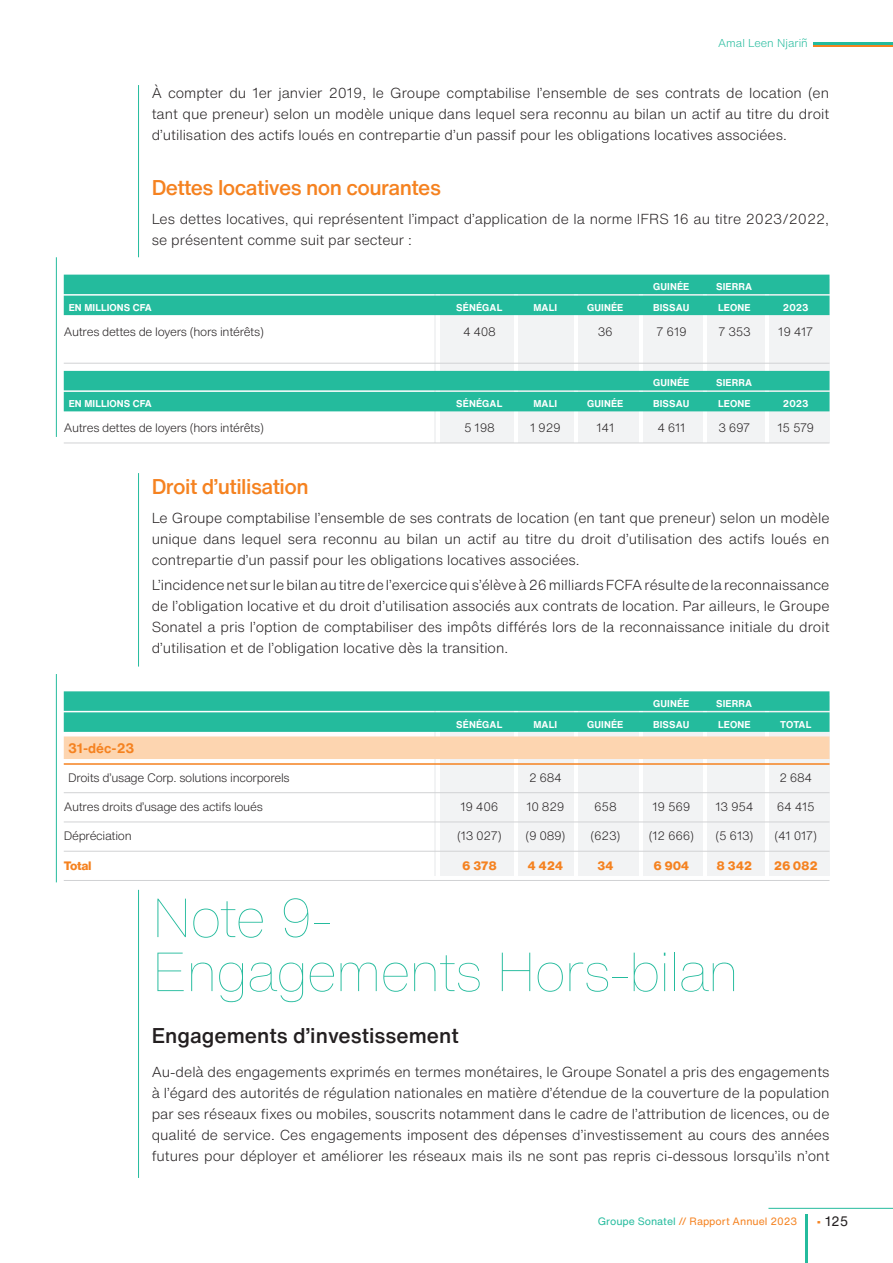
<style>
.page{position:relative;width:893px;height:1263px;background:#fff}
.page>*{position:absolute;margin:0;border:0;box-sizing:border-box;transform-origin:0 0}
.t1{font:100 54px/54px "Helvetica Now Text";letter-spacing:-.03em;color:#24bb9d}
.t2{font:500 21px "Helvetica Now Text";letter-spacing:-.025em;color:#f58220}
.t3{font:500 21px "Helvetica Now Text";color:#231f20}
.t4{font:300 14.25px/21px "Helvetica Now Text";color:#231f20;text-align:justify}
.t5{font:700 13.5px "Helvetica Now Text";color:#f58220}
.t6{font:13.5px "Helvetica Now Text";color:#231f20}
.t7{font:300 12px "Helvetica Now Text";letter-spacing:-.025em;color:#231f20}
.t8{font:800 12px "Helvetica Now Text";letter-spacing:-.025em;color:#f58220}
.t9{font:300 11.25px "Helvetica Now Text";color:#24bb9d}
.t10{font:10.5px "Helvetica Now Text";color:#f58220}
.t11{font:700 9.75px "Helvetica Now Text";letter-spacing:.01em;color:#fff}
.s1{color:#24bb9d}
.s2{color:#f58220}
</style>
<div class="page">
<hr style="left:138px;top:85px;width:1px;height:172px;background:#24bb9d">
<hr style="left:138px;top:473px;width:1px;height:193px;background:#24bb9d">
<hr style="left:138px;top:890px;width:1px;height:288px;background:#24bb9d">
<hr style="left:56px;top:257px;width:1px;height:180px;background:#24bb9d">
<div style="left:434px;top:279px;width:395px;height:164px;background:#f2f3f4"></div>
<hr style="left:437px;top:277px;width:3px;height:166px;background:#fff">
<hr style="left:514px;top:277px;width:3px;height:166px;background:#fff">
<hr style="left:639px;top:277px;width:3px;height:166px;background:#fff">
<hr style="left:704px;top:277px;width:3px;height:166px;background:#fff">
<hr style="left:574px;top:277px;width:4px;height:166px;background:#fff">
<hr style="left:765px;top:277px;width:3px;height:166px;background:#fff">
<hr style="left:56px;top:674px;width:1px;height:208px;background:#24bb9d">
<div style="left:434px;top:696px;width:395px;height:180px;background:#f2f3f4"></div>
<hr style="left:437px;top:694px;width:3px;height:182px;background:#fff">
<hr style="left:514px;top:694px;width:3px;height:182px;background:#fff">
<hr style="left:639px;top:694px;width:3px;height:182px;background:#fff">
<hr style="left:704px;top:694px;width:3px;height:182px;background:#fff">
<hr style="left:574px;top:694px;width:4px;height:182px;background:#fff">
<hr style="left:765px;top:694px;width:3px;height:182px;background:#fff">
<hr style="left:806px;top:1214px;width:2px;height:49px;background:#24bb9d">
<hr style="left:813px;top:43px;width:80px;height:2px;background:#24bb9d">
<hr style="left:813px;top:46px;width:80px;height:1px;background:#f58220">
<hr style="left:768px;top:1208px;width:125px;height:1px;background:#24bb9d">
<div style="left:64px;top:275px;width:765px;height:19px;background:#24bb9d"></div>
<div style="left:64px;top:296px;width:765px;height:19px;background:#24bb9d"></div>
<hr style="left:64px;top:363px;width:765px;height:1px;background:#d1d2d4">
<div style="left:64px;top:371px;width:765px;height:19px;background:#24bb9d"></div>
<div style="left:64px;top:392px;width:765px;height:19px;background:#24bb9d"></div>
<hr style="left:64px;top:443px;width:765px;height:1px;background:#d1d2d4">
<div style="left:64px;top:691px;width:765px;height:20px;background:#24bb9d"></div>
<div style="left:64px;top:712px;width:765px;height:20px;background:#24bb9d"></div>
<div style="left:64px;top:736px;width:765px;height:23px;background:#fdd5b0"></div>
<hr style="left:64px;top:763px;width:765px;height:2px;background:#f58220">
<hr style="left:64px;top:792px;width:765px;height:1px;background:#d1d2d4">
<hr style="left:64px;top:822px;width:765px;height:1px;background:#d1d2d4">
<hr style="left:64px;top:851px;width:765px;height:1px;background:#d1d2d4">
<hr style="left:64px;top:880px;width:765px;height:1px;background:#d1d2d4">
<p class="t9" style="left:718px;top:35px;width:91px">Amal Leen Njariñ</p>
<p class="t4" style="left:152px;top:81px;width:679px">À compter du 1er janvier 2019, le Groupe comptabilise l’ensemble de ses contrats de location (en tant que preneur) selon un modèle unique dans lequel sera reconnu au bilan un actif au titre du droit d’utilisation des actifs loués en contrepartie d’un passif pour les obligations locatives associées.</p>
<h2 class="t2" style="left:152px;top:171px;width:291px">Dettes locatives non courantes</h2>
<p class="t4" style="left:152px;top:208px;width:679px">Les dettes locatives, qui représentent l’impact d’application de la norme IFRS 16 au titre 2023/2022, se présentent comme suit par secteur :</p>
<p class="t11" style="left:653px;top:279px;width:38px">GUINÉE</p>
<p class="t11" style="left:716px;top:279px;width:38px">SIERRA</p>
<p class="t11" style="left:69px;top:300px;width:85px">EN MILLIONS CFA</p>
<p class="t11" style="left:456px;top:300px;width:48px">SÉNÉGAL</p>
<p class="t11" style="left:533px;top:300px;width:25px">MALI</p>
<p class="t11" style="left:587px;top:300px;width:38px">GUINÉE</p>
<p class="t11" style="left:653px;top:300px;width:38px">BISSAU</p>
<p class="t11" style="left:718px;top:300px;width:34px">LEONE</p>
<p class="t11" style="left:783px;top:300px;width:27px">2023</p>
<p class="t7" style="left:64px;top:323px;width:202px">Autres dettes de loyers (hors intérêts)</p>
<p class="t7" style="left:463px;top:323px;width:34px">4 408</p>
<p class="t7" style="left:598px;top:323px;width:17px">36</p>
<p class="t7" style="left:656px;top:323px;width:32px">7 619</p>
<p class="t7" style="left:718px;top:323px;width:34px">7 353</p>
<p class="t7" style="left:778px;top:323px;width:37px">19 417</p>
<p class="t11" style="left:653px;top:375px;width:38px">GUINÉE</p>
<p class="t11" style="left:716px;top:375px;width:38px">SIERRA</p>
<p class="t11" style="left:69px;top:396px;width:85px">EN MILLIONS CFA</p>
<p class="t11" style="left:456px;top:396px;width:48px">SÉNÉGAL</p>
<p class="t11" style="left:533px;top:396px;width:25px">MALI</p>
<p class="t11" style="left:587px;top:396px;width:38px">GUINÉE</p>
<p class="t11" style="left:653px;top:396px;width:38px">BISSAU</p>
<p class="t11" style="left:718px;top:396px;width:34px">LEONE</p>
<p class="t11" style="left:783px;top:396px;width:27px">2023</p>
<p class="t7" style="left:64px;top:419px;width:202px">Autres dettes de loyers (hors intérêts)</p>
<p class="t7" style="left:464px;top:419px;width:32px">5 198</p>
<p class="t7" style="left:530px;top:419px;width:32px">1 929</p>
<p class="t7" style="left:597px;top:419px;width:19px">141</p>
<p class="t7" style="left:657px;top:419px;width:30px">4 611</p>
<p class="t7" style="left:718px;top:419px;width:34px">3 697</p>
<p class="t7" style="left:777px;top:419px;width:38px">15 579</p>
<h2 class="t2" style="left:152px;top:470px;width:159px">Droit d’utilisation</h2>
<p class="t4" style="left:152px;top:507px;width:679px">Le Groupe comptabilise l’ensemble de ses contrats de location (en tant que preneur) selon un modèle unique dans lequel sera reconnu au bilan un actif au titre du droit d’utilisation des actifs loués en contrepartie d’un passif pour les obligations locatives associées.</p>
<p class="t4" style="left:152px;top:574px;width:679px">L’incidence net sur le bilan au titre de l’exercice qui s’élève à 26 milliards FCFA résulte de la reconnaissance de l’obligation locative et du droit d’utilisation associés aux contrats de location. Par ailleurs, le Groupe Sonatel a pris l’option de comptabiliser des impôts différés lors de la reconnaissance initiale du droit d’utilisation et de l’obligation locative dès la transition.</p>
<p class="t11" style="left:653px;top:696px;width:38px">GUINÉE</p>
<p class="t11" style="left:716px;top:696px;width:38px">SIERRA</p>
<p class="t11" style="left:456px;top:717px;width:48px">SÉNÉGAL</p>
<p class="t11" style="left:533px;top:717px;width:25px">MALI</p>
<p class="t11" style="left:587px;top:717px;width:38px">GUINÉE</p>
<p class="t11" style="left:653px;top:717px;width:38px">BISSAU</p>
<p class="t11" style="left:718px;top:717px;width:34px">LEONE</p>
<p class="t11" style="left:780px;top:717px;width:33px">TOTAL</p>
<p class="t5" style="left:68px;top:738px;width:68px">31-déc-23</p>
<p class="t7" style="left:68px;top:769px;width:223px">Droits d’usage Corp. solutions incorporels</p>
<p class="t7" style="left:529px;top:769px;width:34px">2 684</p>
<p class="t7" style="left:779px;top:769px;width:34px">2 684</p>
<p class="t7" style="left:64px;top:798px;width:201px">Autres droits d’usage des actifs loués</p>
<p class="t7" style="left:460px;top:798px;width:39px">19 406</p>
<p class="t7" style="left:526px;top:798px;width:39px">10 829</p>
<p class="t7" style="left:594px;top:798px;width:24px">658</p>
<p class="t7" style="left:652px;top:798px;width:39px">19 569</p>
<p class="t7" style="left:715px;top:798px;width:39px">13 954</p>
<p class="t7" style="left:777px;top:798px;width:39px">64 415</p>
<p class="t7" style="left:64px;top:827px;width:70px">Dépréciation</p>
<p class="t7" style="left:457px;top:827px;width:46px">(13 027)</p>
<p class="t7" style="left:525px;top:827px;width:42px">(9 089)</p>
<p class="t7" style="left:591px;top:827px;width:31px">(623)</p>
<p class="t7" style="left:649px;top:827px;width:47px">(12 666)</p>
<p class="t7" style="left:716px;top:827px;width:39px">(5 613)</p>
<p class="t7" style="left:774px;top:827px;width:44px">(41 017)</p>
<p class="t8" style="left:64px;top:856px;width:29px">Total</p>
<p class="t8" style="left:462px;top:856px;width:36px">6 378</p>
<p class="t8" style="left:527px;top:856px;width:37px">4 424</p>
<p class="t8" style="left:597px;top:856px;width:18px">34</p>
<p class="t8" style="left:653px;top:856px;width:37px">6 904</p>
<p class="t8" style="left:716px;top:856px;width:37px">8 342</p>
<p class="t8" style="left:774px;top:856px;width:46px">26 082</p>
<h1 class="t1" style="left:152px;top:889px;width:589px">Note 9-<br>Engagements Hors-bilan</h1>
<h2 class="t3" style="left:152px;top:1020px;width:309px">Engagements d’investissement</h2>
<p class="t4" style="left:152px;top:1061px;width:679px">Au-delà des engagements exprimés en termes monétaires, le Groupe Sonatel a pris des engagements à l’égard des autorités de régulation nationales en matière d’étendue de la couverture de la population par ses réseaux fixes ou mobiles, souscrits notamment dans le cadre de l’attribution de licences, ou de qualité de service. Ces engagements imposent des dépenses d’investissement au cours des années futures pour déployer et améliorer les réseaux mais ils ne sont pas repris ci-dessous lorsqu’ils n’ont</p>
<p class="t10" style="left:598px;top:1213px;width:201px"><span class="s1">Groupe Sonatel</span> // Rapport Annuel 2023</p>
<p class="t6" style="left:816px;top:1211px;width:33px"><span class="s2">•</span> 125</p>
</div>
